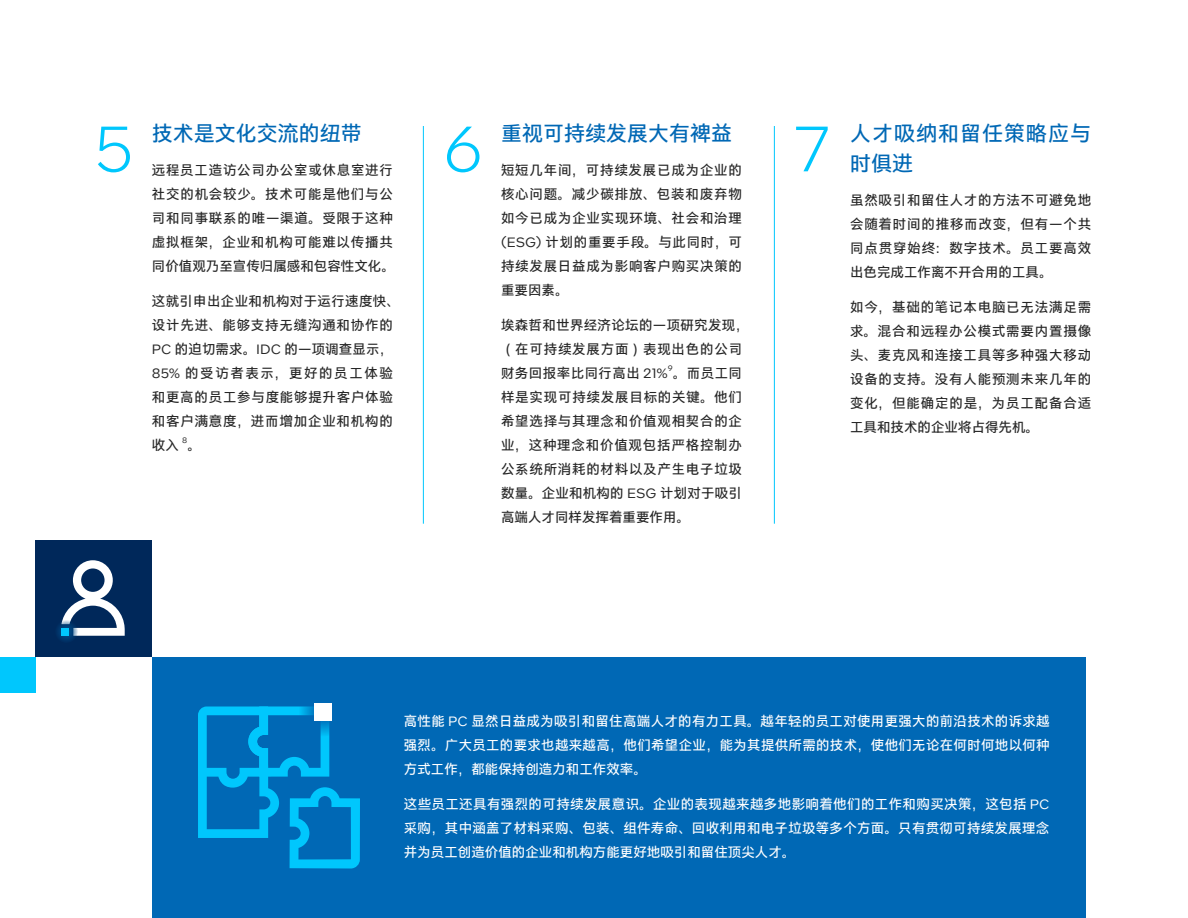
<style>
.page{position:relative;width:1188px;height:918px;background:#fff}
.page>*{position:absolute;margin:0;border:0;box-sizing:border-box;transform-origin:0 0}
.TipSheet_Section{font:300 63.9px "Intel One Text";color:#00c7fd}
.TipSheet_Section-2{font:21px "Intel Clear Hans";color:#0068b5}
.TipSheet_Section-3{font:21px/30px "Intel Clear Hans";letter-spacing:.05em;color:#0068b5}
.INT_body{font:13.5px/24px "Intel Clear Hans";letter-spacing:.055em;color:#262626;text-align:justify}
.INT_body-2{font:13.5px/24px "Intel Clear Hans";color:#fff;text-align:justify}
.INT_body-3{font:13.5px/24px "Intel Clear Hans";letter-spacing:.035em;color:#262626}
.INT_body-4{font:7.8px "Intel One Text";color:#262626}
.s1{font-family:"Intel One Text"}
</style>
<div class="page">
<hr style="left:423px;top:126px;width:1px;height:398px;background:#00c7fd">
<hr style="left:774px;top:126px;width:1px;height:398px;background:#00c7fd">
<div style="left:152px;top:657px;width:934px;height:261px;background:#0068b5"></div>
<svg style="left:198px;top:706px;width:162px;height:163px"></svg>
<div style="left:36px;top:541px;width:116px;height:116px;background:#00285a"></div>
<svg style="left:62px;top:560px;width:63px;height:76px"></svg>
<svg style="left:54px;top:619px;width:24px;height:24px"></svg>
<div style="left:61px;top:628px;width:8px;height:8px;background:#00c7fd"></div>
<div style="left:0;top:657px;width:36px;height:36px;background:#00c7fd"></div>
<svg style="left:298px;top:686px;width:51px;height:50px"></svg>
<div style="left:315px;top:703px;width:17px;height:18px;background:#fff"></div>
<p class="TipSheet_Section" style="left:94px;top:108px;width:41px">5</p>
<p class="TipSheet_Section-2" style="left:152px;top:122px;width:211px">技术是文化交流的纽带</p>
<p class="INT_body" style="left:152px;top:158px;width:244px;text-align:left">远程员工造访公司办公室或休息室进行社交的机会较少。技术可能是他们与公司和同事联系的唯一渠道。受限于这种虚拟框架，企业和机构可能难以传播共同价值观乃至宣传归属感和包容性文化。</p>
<p class="INT_body" style="left:152px;top:289px;width:249px;text-align:left">这就引申出企业和机构对于运行速度快、设计先进、能够支持无缝沟通和协作的<br><span class="s1">PC</span> 的迫切需求。<span class="s1">IDC</span> 的一项调查显示，<br><span class="s1">85%</span> 的受访者表示，更好的员工体验和更高的员工参与度能够提升客户体验和客户满意度，进而增加企业和机构的收入</p>
<p class="INT_body-4" style="left:182px;top:435px;width:7px">8</p>
<p class="INT_body" style="left:187px;top:433px;width:15px">。</p>
<p class="TipSheet_Section" style="left:443px;top:108px;width:41px">6</p>
<p class="TipSheet_Section-2" style="left:501px;top:122px;width:232px">重视可持续发展大有裨益</p>
<p class="INT_body" style="left:501px;top:158px;width:243px">短短几年间，可持续发展已成为企业的核心问题。减少碳排放、包装和废弃物如今已成为企业实现环境、社会和治理<span class="s1">(ESG)</span> 计划的重要手段。与此同时，可持续发展日益成为影响客户购买决策的重要因素。</p>
<p class="INT_body-3" style="left:501px;top:313px;width:249px">埃森哲和世界经济论坛的一项研究发现，（在可持续发展方面）表现出色的公司财务回报率比同行高出 <span class="s1">21%</span> 。而员工同</p>
<p class="INT_body-4" style="left:668px;top:363px;width:6px">9</p>
<p class="INT_body" style="left:501px;top:385px;width:243px">样是实现可持续发展目标的关键。他们希望选择与其理念和价值观相契合的企业，这种理念和价值观包括严格控制办公系统所消耗的材料以及产生电子垃圾数量。企业和机构的 <span class="s1">ESG</span> 计划对于吸引高端人才同样发挥着重要作用。</p>
<p class="TipSheet_Section" style="left:794px;top:108px;width:38px">7</p>
<p class="TipSheet_Section-3" style="left:850px;top:119px;width:243px">人才吸纳和留任策略应与时俱进</p>
<p class="INT_body" style="left:850px;top:188px;width:243px">虽然吸引和留住人才的方法不可避免地会随着时间的推移而改变，但有一个共同点贯穿始终：数字技术。员工要高效出色完成工作离不开合用的工具。</p>
<p class="INT_body" style="left:850px;top:295px;width:243px">如今，基础的笔记本电脑已无法满足需求。混合和远程办公模式需要内置摄像头、麦克风和连接工具等多种强大移动设备的支持。没有人能预测未来几年的变化，但能确定的是，为员工配备合适工具和技术的企业将占得先机。</p>
<p class="INT_body-2" style="left:404px;top:710px;width:647px">高性能 <span class="s1">PC</span> 显然日益成为吸引和留住高端人才的有力工具。越年轻的员工对使用更强大的前沿技术的诉求越强烈。广大员工的要求也越来越高，他们希望企业，能为其提供所需的技术，使他们无论在何时何地以何种方式工作，都能保持创造力和工作效率。</p>
<p class="INT_body-2" style="left:404px;top:792px;width:647px">这些员工还具有强烈的可持续发展意识。企业的表现越来越多地影响着他们的工作和购买决策，这包括 <span class="s1">PC</span>采购，其中涵盖了材料采购、包装、组件寿命、回收利用和电子垃圾等多个方面。只有贯彻可持续发展理念并为员工创造价值的企业和机构方能更好地吸引和留住顶尖人才。</p>
</div>
